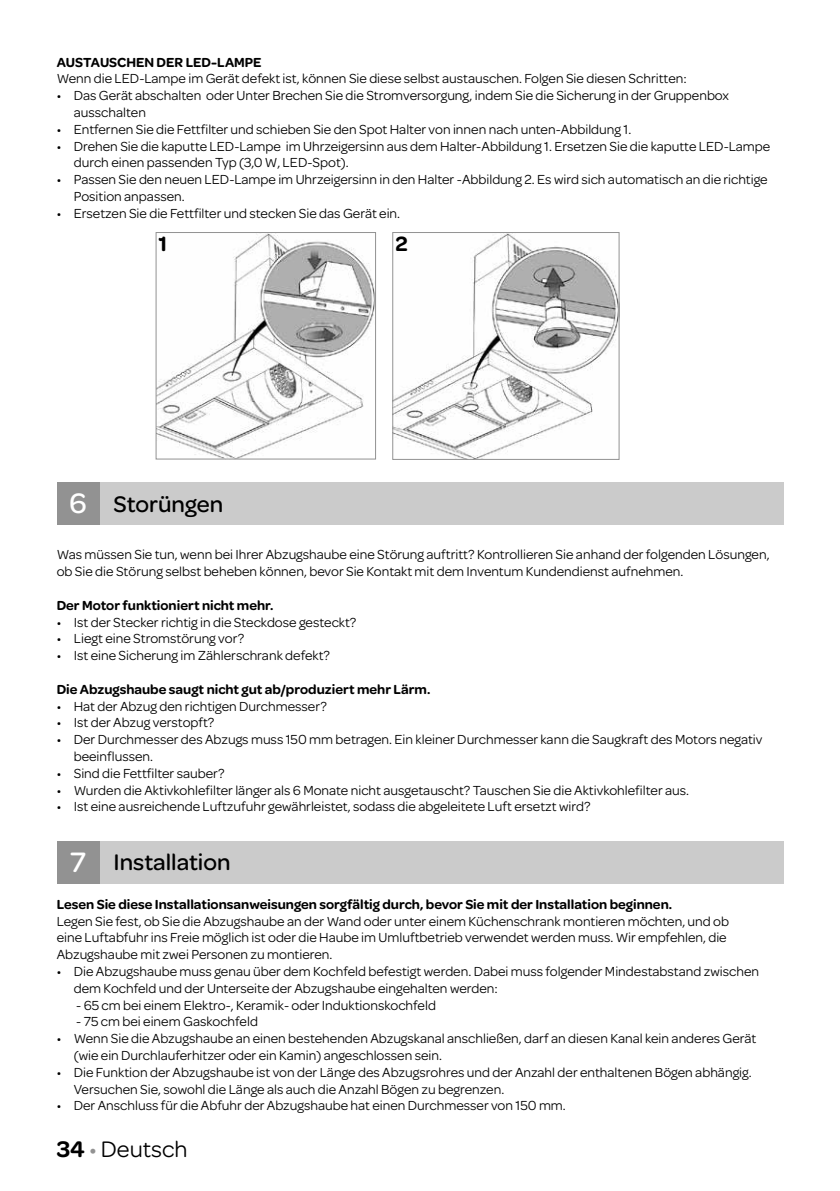
<style>
.page{position:relative;width:840px;height:1191px;background:#fff}
.page>*{position:absolute;margin:0;border:0;box-sizing:border-box;transform-origin:0 0}
.t1{font:500 24px "Omnes";color:#000}
.t2{font:24px "Omnes";color:#000}
.t3{font:600 22px "Omnes";color:#000}
.t4{font:14px/16.8px "Omnes";color:#000}
.t5{font:600 14px "Omnes";color:#000}
.s1{font-size:30px;color:#fff}
.s2{font-weight:600}
.s3{color:#929292}
</style>
<div class="page">
<div style="left:85px;top:482px;width:697px;height:42px;background:#cbcbcb"></div>
<div style="left:57px;top:482px;width:42px;height:42px;background:#929292"></div>
<img style="left:157px;top:234px;width:217px;height:223px">
<div style="left:155px;top:232px;width:221px;height:227px;border:1px solid #929292"></div>
<img style="left:394px;top:234px;width:223px;height:224px">
<div style="left:392px;top:232px;width:227px;height:228px;border:1px solid #929292"></div>
<div style="left:85px;top:840px;width:697px;height:43px;background:#cbcbcb"></div>
<div style="left:57px;top:840px;width:42px;height:43px;background:#929292"></div>
<p class="t5" style="left:57px;top:52px;width:206px">AUSTAUSCHEN DER LED-LAMPE</p>
<p class="t4" style="left:57px;top:69px;width:631px">Wenn die LED-Lampe im Gerät defekt ist, können Sie diese selbst austauschen. Folgen Sie diesen Schritten:</p>
<p class="t4" style="left:74px;top:86px;width:656px;text-indent:-17px">• Das Gerät abschalten oder Unter Brechen Sie die Stromversorgung, indem Sie die Sicherung in der Gruppenbox ausschalten</p>
<p class="t4" style="left:57px;top:120px;width:575px">• Entfernen Sie die Fettfilter und schieben Sie den Spot Halter von innen nach unten-Abbildung 1.</p>
<p class="t4" style="left:74px;top:137px;width:697px;text-indent:-17px">• Drehen Sie die kaputte LED-Lampe im Uhrzeigersinn aus dem Halter-Abbildung 1. Ersetzen Sie die kaputte LED-Lampe durch einen passenden Typ (3,0 W, LED-Spot).</p>
<p class="t4" style="left:74px;top:170px;width:695px;text-indent:-17px">• Passen Sie den neuen LED-Lampe im Uhrzeigersinn in den Halter -Abbildung 2. Es wird sich automatisch an die richtige<br>Position anpassen.</p>
<p class="t4" style="left:57px;top:204px;width:345px">• Ersetzen Sie die Fettfilter und stecken Sie das Gerät ein.</p>
<h2 class="t3" style="left:158px;top:228px;width:10px">1</h2>
<h2 class="t3" style="left:395px;top:228px;width:14px">2</h2>
<h1 class="t1" style="left:69px;top:487px;width:155px"><span class="s1">6</span> Storüngen</h1>
<p class="t4" style="left:57px;top:545px;width:714px">Was müssen Sie tun, wenn bei Ihrer Abzugshaube eine Störung auftritt? Kontrollieren Sie anhand der folgenden Lösungen, ob Sie die Störung selbst beheben können, bevor Sie Kontakt mit dem Inventum Kundendienst aufnehmen.</p>
<p class="t5" style="left:57px;top:595px;width:218px">Der Motor funktioniert nicht mehr.</p>
<p class="t4" style="left:57px;top:613px;width:301px">• Ist der Stecker richtig in die Steckdose gesteckt?</p>
<p class="t4" style="left:57px;top:629px;width:189px">• Liegt eine Stromstörung vor?</p>
<p class="t4" style="left:57px;top:646px;width:274px">• Ist eine Sicherung im Zählerschrank defekt?</p>
<p class="t5" style="left:57px;top:679px;width:375px">Die Abzugshaube saugt nicht gut ab/produziert mehr Lärm.</p>
<p class="t4" style="left:57px;top:697px;width:271px">• Hat der Abzug den richtigen Durchmesser?</p>
<p class="t4" style="left:57px;top:713px;width:159px">• Ist der Abzug verstopft?</p>
<p class="t4" style="left:74px;top:730px;width:689px;text-indent:-17px">• Der Durchmesser des Abzugs muss 150 mm betragen. Ein kleiner Durchmesser kann die Saugkraft des Motors negativ beeinflussen.</p>
<p class="t4" style="left:57px;top:764px;width:169px">• Sind die Fettfilter sauber?</p>
<p class="t4" style="left:57px;top:781px;width:633px">• Wurden die Aktivkohlefilter länger als 6 Monate nicht ausgetauscht? Tauschen Sie die Aktivkohlefilter aus.</p>
<p class="t4" style="left:57px;top:797px;width:535px">• Ist eine ausreichende Luftzufuhr gewährleistet, sodass die abgeleitete Luft ersetzt wird?</p>
<h1 class="t1" style="left:70px;top:845px;width:162px"><span class="s1">7</span> Installation</h1>
<p class="t5" style="left:57px;top:894px;width:616px">Lesen Sie diese Installationsanweisungen sorgfältig durch, bevor Sie mit der Installation beginnen.</p>
<p class="t4" style="left:57px;top:911px;width:673px">Legen Sie fest, ob Sie die Abzugshaube an der Wand oder unter einem Küchenschrank montieren möchten, und ob eine Luftabfuhr ins Freie möglich ist oder die Haube im Umluftbetrieb verwendet werden muss. Wir empfehlen, die<br>Abzugshaube mit zwei Personen zu montieren.</p>
<p class="t4" style="left:74px;top:962px;width:686px;text-indent:-17px">• Die Abzugshaube muss genau über dem Kochfeld befestigt werden. Dabei muss folgender Mindestabstand zwischen dem Kochfeld und der Unterseite der Abzugshaube eingehalten werden:</p>
<p class="t4" style="left:76px;top:995px;width:361px">- 65 cm bei einem Elektro-, Keramik- oder Induktionskochfeld</p>
<p class="t4" style="left:76px;top:1012px;width:183px">- 75 cm bei einem Gaskochfeld</p>
<p class="t4" style="left:74px;top:1029px;width:683px;text-indent:-17px">• Wenn Sie die Abzugshaube an einen bestehenden Abzugskanal anschließen, darf an diesen Kanal kein anderes Gerät (wie ein Durchlauferhitzer oder ein Kamin) angeschlossen sein.</p>
<p class="t4" style="left:74px;top:1063px;width:679px;text-indent:-17px">• Die Funktion der Abzugshaube ist von der Länge des Abzugsrohres und der Anzahl der enthaltenen Bögen abhängig.<br>Versuchen Sie, sowohl die Länge als auch die Anzahl Bögen zu begrenzen.</p>
<p class="t4" style="left:57px;top:1096px;width:510px">• Der Anschluss für die Abfuhr der Abzugshaube hat einen Durchmesser von 150 mm.</p>
<h1 class="t2" style="left:57px;top:1132px;width:132px"><span class="s2">34</span> <span class="s3">•</span> Deutsch</h1>
</div>
